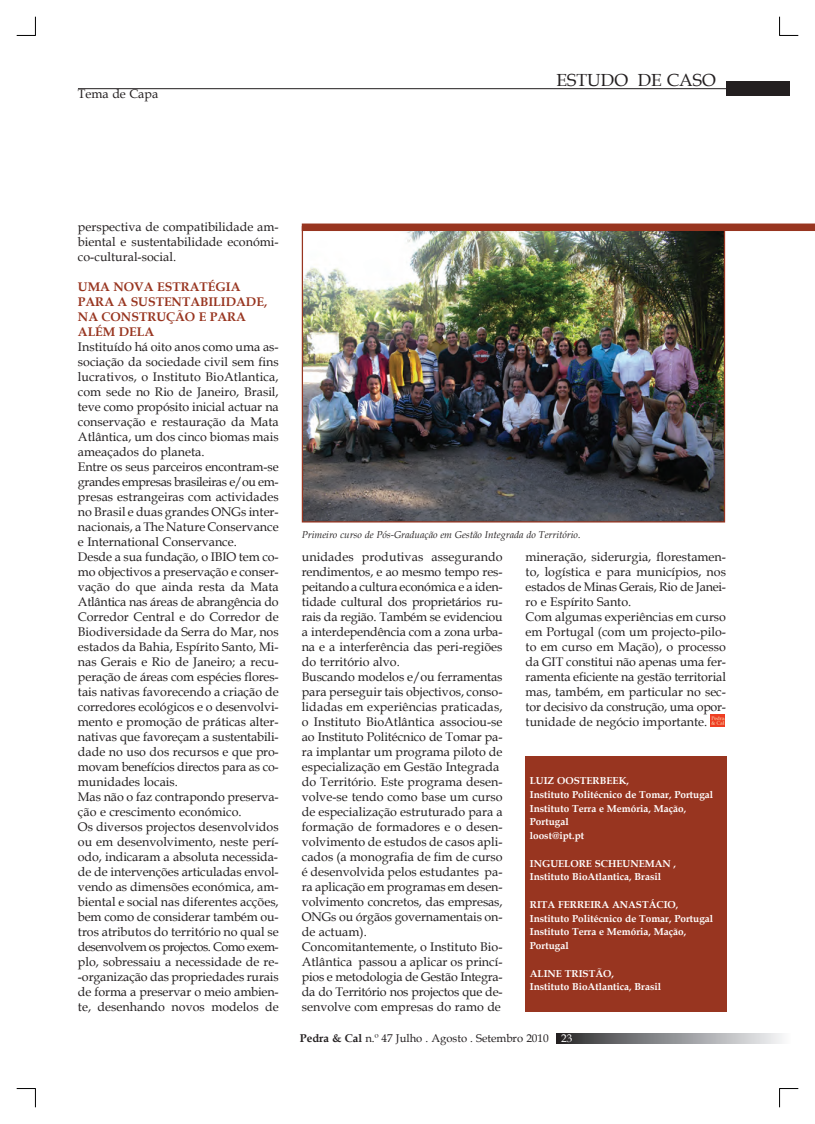
<style>
.page{position:relative;width:815px;height:1124px;background:#fff}
.page>*{position:absolute;margin:0;border:0;box-sizing:border-box;transform-origin:0 0}
.t1{font:17.5px "Book Antiqua";color:#231f20}
.t2{font:12.5px/15px "Book Antiqua";color:#231f20}
.t3{font:12.5px/15px "Book Antiqua";letter-spacing:-.02em;color:#231f20}
.t4{font:700 12.5px/15px "Book Antiqua";color:#983520}
.t5{font:12.5px "Book Antiqua";letter-spacing:-.03em;color:#231f20}
.t6{font:12.5px "Book Antiqua";letter-spacing:-.04em;color:#231f20}
.t7{font:11.25px "Book Antiqua";color:#231f20}
.t8{font:11.25px "Book Antiqua";color:#fff}
.Menção_Bibliográfica{font:700 10px/13.8px "Book Antiqua";color:#fff}
.Notas___Bibliografia{font:italic 10px "Book Antiqua";color:#231f20}
.s1{font-weight:700}
</style>
<div class="page">
<div style="left:525px;top:756px;width:201px;height:255px;background:#983520"></div>
<svg style="left:711px;top:714px;width:13px;height:12px"></svg>
<img style="left:304px;top:231px;width:419px;height:289px">
<div style="left:302px;top:223px;width:513px;height:8px;background:#983520"></div>
<svg style="left:556px;top:1033px;width:226px;height:10px;background:#8e8e91"></svg>
<div style="left:726px;top:82px;width:64px;height:14px;background:#231f20"></div>
<hr style="left:78px;top:88px;width:648px;height:1px;background:#231f20">
<svg style="left:17px;top:17px;width:19px;height:19px"></svg>
<svg style="left:17px;top:1088px;width:19px;height:19px"></svg>
<svg style="left:779px;top:17px;width:19px;height:19px"></svg>
<svg style="left:779px;top:1088px;width:19px;height:19px"></svg>
<p class="t2" style="left:78px;top:86px;width:82px">Tema de Capa</p>
<p class="t1" style="left:557px;top:68px;width:161px">ESTUDO DE CASO</p>
<p class="t2" style="left:78px;top:219px;width:202px;text-align:justify">perspectiva de compatibilidade am&shy;biental e sustentabilidade económi&shy;co-cultural-social.</p>
<p class="t4" style="left:78px;top:279px;width:164px">UMA NOVA ESTRATÉGIA</p>
<p class="t4" style="left:78px;top:294px;width:191px">PARA A SUSTENTABILIDADE,<br>NA CONSTRUÇÃO E PARA</p>
<p class="t4" style="left:78px;top:324px;width:78px">ALÉM DELA</p>
<p class="t2" style="left:78px;top:339px;width:202px;text-align:justify">Instituído há oito anos como uma as&shy;sociação da sociedade civil sem fins lucrativos, o Instituto BioAtlantica, com sede no Rio de Janeiro, Brasil, teve como propósito inicial actuar na</p>
<p class="t2" style="left:78px;top:414px;width:202px;text-align:justify">conservação e restauração da Mata Atlântica, um dos cinco biomas mais ameaçados do planeta.</p>
<p class="t2" style="left:78px;top:459px;width:202px">Entre os seus parceiros encontram-se</p>
<p class="t5" style="left:78px;top:473px;width:202px">grandes empresas brasileiras e/ou em-</p>
<p class="t2" style="left:78px;top:489px;width:202px;text-align:justify">presas estrangeiras com actividades no Brasil e duas grandes ONGs inter&shy;nacionais, a The Nature Conservance e International Conservance.</p>
<p class="t2" style="left:78px;top:549px;width:202px">Desde a sua fundação, o IBIO tem co-</p>
<p class="t2" style="left:78px;top:564px;width:202px">mo objectivos a preservação e conser-</p>
<p class="t3" style="left:78px;top:579px;width:202px">vação do que ainda resta da Mata<br>Atlântica nas áreas de abrangência do</p>
<p class="t2" style="left:78px;top:609px;width:202px">Corredor Central e do Corredor de<br>Biodiversidade da Serra do Mar, nos</p>
<p class="t2" style="left:78px;top:639px;width:202px">estados da Bahia, Espírito Santo, Mi-</p>
<p class="t2" style="left:78px;top:654px;width:202px">nas Gerais e Rio de Janeiro; a recu-</p>
<p class="t2" style="left:78px;top:669px;width:202px">peração de áreas com espécies flores&shy;tais nativas favorecendo a criação de</p>
<p class="t2" style="left:78px;top:699px;width:202px">corredores ecológicos e o desenvolvi-</p>
<p class="t2" style="left:78px;top:714px;width:202px">mento e promoção de práticas alter&shy;nativas que favoreçam a sustentabili-</p>
<p class="t3" style="left:78px;top:744px;width:202px">dade no uso dos recursos e que pro&shy;movam benefícios directos para as co-</p>
<p class="t2" style="left:78px;top:774px;width:102px">munidades locais.</p>
<p class="t2" style="left:78px;top:789px;width:202px">Mas não o faz contrapondo preserva-</p>
<p class="t2" style="left:78px;top:804px;width:165px">ção e crescimento económico.</p>
<p class="t2" style="left:78px;top:819px;width:202px">Os diversos projectos desenvolvidos</p>
<p class="t2" style="left:78px;top:834px;width:202px">ou em desenvolvimento, neste perí&shy;odo, indicaram a absoluta necessida-</p>
<p class="t2" style="left:78px;top:864px;width:202px">de de intervenções articuladas envol-</p>
<p class="t2" style="left:78px;top:879px;width:202px">vendo as dimensões económica, am-</p>
<p class="t2" style="left:78px;top:894px;width:202px">biental e social nas diferentes acções, bem como de considerar também ou-</p>
<p class="t2" style="left:78px;top:924px;width:202px">tros atributos do território no qual se</p>
<p class="t6" style="left:78px;top:938px;width:202px">desenvolvem os projectos. Como exem-</p>
<p class="t2" style="left:78px;top:954px;width:202px">plo, sobressaiu a necessidade de re-</p>
<p class="t2" style="left:78px;top:969px;width:202px">-organização das propriedades rurais de forma a preservar o meio ambien-</p>
<p class="t2" style="left:78px;top:999px;width:202px">te, desenhando novos modelos de</p>
<p class="Notas___Bibliografia" style="left:302px;top:528px;width:280px">Primeiro curso de Pós-Graduação em Gestão Integrada do Território.</p>
<p class="t2" style="left:302px;top:549px;width:202px">unidades produtivas assegurando</p>
<p class="t2" style="left:302px;top:564px;width:202px">rendimentos, e ao mesmo tempo res-</p>
<p class="t3" style="left:302px;top:579px;width:202px">peitando a cultura económica e a iden-</p>
<p class="t3" style="left:302px;top:594px;width:202px">tidade cultural dos proprietários ru&shy;rais da região. Também se evidenciou</p>
<p class="t2" style="left:302px;top:624px;width:202px">a interdependência com a zona urba-</p>
<p class="t2" style="left:302px;top:639px;width:202px">na e a interferência das peri-regiões</p>
<p class="t2" style="left:302px;top:654px;width:100px">do território alvo.</p>
<p class="t2" style="left:302px;top:669px;width:202px">Buscando modelos e/ou ferramentas</p>
<p class="t2" style="left:302px;top:684px;width:202px">para perseguir tais objectivos, conso-</p>
<p class="t2" style="left:302px;top:699px;width:202px">lidadas em experiências praticadas,</p>
<p class="t2" style="left:302px;top:714px;width:202px">o Instituto BioAtlântica associou-se ao Instituto Politécnico de Tomar pa-</p>
<p class="t2" style="left:302px;top:744px;width:202px">ra implantar um programa piloto de especialização em Gestão Integrada</p>
<p class="t2" style="left:302px;top:774px;width:202px;text-align:justify">do Território. Este programa desen&shy;volve-se tendo como base um curso de especialização estruturado para a formação de formadores e o desen&shy;volvimento de estudos de casos apli-</p>
<p class="t2" style="left:302px;top:849px;width:202px">cados (a monografia de fim de curso é desenvolvida pelos estudantes pa-</p>
<p class="t2" style="left:302px;top:879px;width:202px">ra aplicação em programas em desen-</p>
<p class="t2" style="left:302px;top:894px;width:202px">volvimento concretos, das empresas,</p>
<p class="t2" style="left:302px;top:909px;width:202px">ONGs ou órgãos governamentais on-</p>
<p class="t2" style="left:302px;top:924px;width:67px">de actuam).</p>
<p class="t2" style="left:302px;top:939px;width:202px">Concomitantemente, o Instituto Bio-</p>
<p class="t2" style="left:302px;top:954px;width:202px">Atlântica passou a aplicar os princí-</p>
<p class="t3" style="left:302px;top:969px;width:202px">pios e metodologia de Gestão Integra-</p>
<p class="t3" style="left:302px;top:984px;width:202px">da do Território nos projectos que de-</p>
<p class="t2" style="left:302px;top:999px;width:201px">senvolve com empresas do ramo de</p>
<p class="t2" style="left:526px;top:549px;width:202px;text-align:justify">mineração, siderurgia, florestamen&shy;to, logística e para municípios, nos estados de Minas Gerais, Rio de Janei-</p>
<p class="t2" style="left:526px;top:594px;width:107px">ro e Espírito Santo.</p>
<p class="t2" style="left:526px;top:609px;width:202px;text-align:justify">Com algumas experiências em curso em Portugal (com um projecto-pilo&shy;to em curso em Mação), o processo da GIT constitui não apenas uma fer-</p>
<p class="t2" style="left:526px;top:669px;width:202px">ramenta eficiente na gestão territorial</p>
<p class="t3" style="left:526px;top:684px;width:202px">mas, também, em particular no sec&shy;tor decisivo da construção, uma opor-</p>
<p class="t2" style="left:526px;top:714px;width:183px">tunidade de negócio importante.</p>
<p class="Menção_Bibliográfica" style="left:530px;top:773px;width:101px">LUIZ OOSTERBEEK,</p>
<p class="Menção_Bibliográfica" style="left:530px;top:787px;width:185px">Instituto Politécnico de Tomar, Portugal</p>
<p class="Menção_Bibliográfica" style="left:530px;top:801px;width:158px">Instituto Terra e Memória, Mação,<br>Portugal</p>
<p class="Menção_Bibliográfica" style="left:530px;top:828px;width:56px">loost@ipt.pt</p>
<p class="Menção_Bibliográfica" style="left:530px;top:856px;width:148px">INGUELORE SCHEUNEMAN ,</p>
<p class="Menção_Bibliográfica" style="left:530px;top:869px;width:133px">Instituto BioAtlantica, Brasil</p>
<p class="Menção_Bibliográfica" style="left:530px;top:897px;width:150px">RITA FERREIRA ANASTÁCIO,</p>
<p class="Menção_Bibliográfica" style="left:530px;top:911px;width:185px">Instituto Politécnico de Tomar, Portugal</p>
<p class="Menção_Bibliográfica" style="left:530px;top:924px;width:158px">Instituto Terra e Memória, Mação,<br>Portugal</p>
<p class="Menção_Bibliográfica" style="left:530px;top:966px;width:86px">ALINE TRISTÃO,</p>
<p class="Menção_Bibliográfica" style="left:530px;top:979px;width:133px">Instituto BioAtlantica, Brasil</p>
<p class="t7" style="left:300px;top:1030px;width:250px"><span class="s1">Pedra &amp; Cal</span> n.º 47 Julho . Agosto . Setembro 2010</p>
<p class="t8" style="left:561px;top:1030px;width:13px">23</p>
</div>
